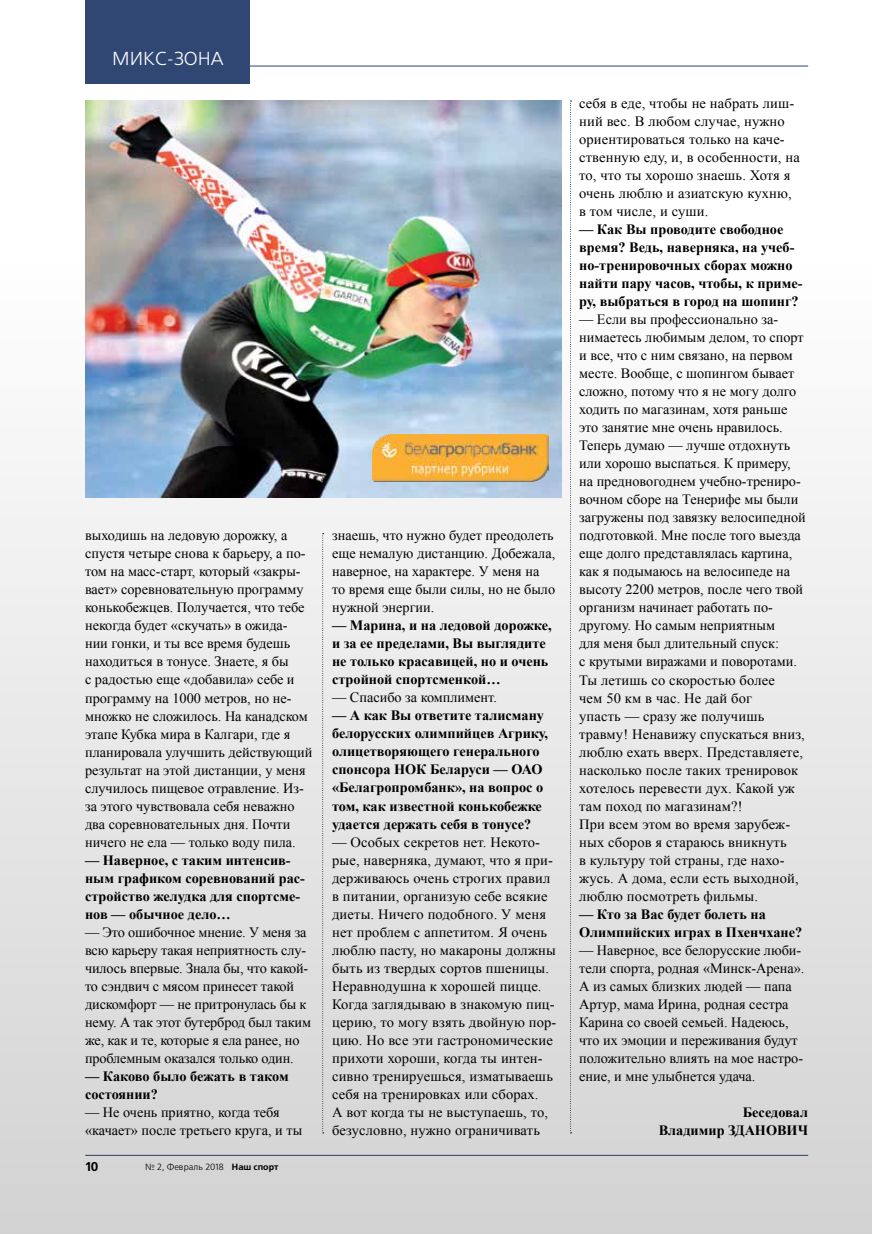
<style>
.page{position:relative;width:872px;height:1234px;background:#fff}
.page>*{position:absolute;margin:0;border:0;box-sizing:border-box;transform-origin:0 0}
.t1{font:18.75px "Free Set C";color:#fff}
.t2{font:14.25px/18px "Times New Roman";color:#000}
.t3{font:700 14.25px/18px "Times New Roman";color:#000}
.t4{font:700 12.75px "Free Set C";color:#000}
.t5{font:9px "Free Set C";color:#000}
.s1{font-weight:700}
</style>
<div class="page">
<hr style="left:85px;top:66px;width:723px;height:1px;background:#304774">
<div style="left:85px;top:0;width:165px;height:83px;background:#304774"></div>
<div style="left:0;top:255px;width:872px;height:978px;background:linear-gradient(to bottom,#fff,#d2d2d2)"></div>
<img style="left:85px;top:101px;width:476px;height:396px">
<img style="left:372px;top:434px;width:177px;height:47px">
<svg style="left:570px;top:101px;width:1px;height:1032px"></svg>
<svg style="left:322px;top:533px;width:2px;height:600px"></svg>
<h1 class="t1" style="left:112px;top:49px;width:113px">МИКС-ЗОНА</h1>
<p class="t2" style="left:85px;top:526px;width:229px">выходишь на ледовую дорожку, а спустя четыре снова к барьеру, а по&shy;том на масс-старт, который «закры&shy;вает» соревновательную программу конькобежцев. Получается, что тебе некогда будет «скучать» в ожида&shy;нии гонки, и ты все время будешь находиться в тонусе. Знаете, я бы<br>с радостью еще «добавила» себе и программу на 1000 метров, но не&shy;множко не сложилось. На канадском этапе Кубка мира в Калгари, где я планировала улучшить действующий результат на этой дистанции, у меня случилось пищевое отравление. Из&shy;за этого чувствовала себя неважно два соревновательных дня. Почти ничего не ела — только воду пила.</p>
<p class="t3" style="left:85px;top:850px;width:221px">— Наверное, с таким интенсив&shy;ным графиком соревнований рас&shy;стройство желудка для спортсме&shy;нов — обычное дело…</p>
<p class="t2" style="left:85px;top:922px;width:227px">— Это ошибочное мнение. У меня за всю карьеру такая неприятность слу&shy;чилось впервые. Знала бы, что какой&shy;то сэндвич с мясом принесет такой дискомфорт — не притронулась бы к нему. А так этот бутерброд был таким же, как и те, которые я ела ранее, но проблемным оказался только один.</p>
<p class="t3" style="left:85px;top:1066px;width:205px">— Каково было бежать в таком состоянии?</p>
<p class="t2" style="left:85px;top:1102px;width:219px">— Не очень приятно, когда тебя «качает» после третьего круга, и ты</p>
<p class="t4" style="left:85px;top:1158px;width:15px">10</p>
<p class="t5" style="left:145px;top:1161px;width:135px">№ 2, Февраль 2018 <span class="s1">Наш спорт</span></p>
<p class="t2" style="left:332px;top:526px;width:225px">знаешь, что нужно будет преодолеть еще немалую дистанцию. Добежала, наверное, на характере. У меня на то время еще были силы, но не было нужной энергии.</p>
<p class="t3" style="left:332px;top:616px;width:221px">— Марина, и на ледовой дорожке, и за ее пределами, Вы выглядите не только красавицей, но и очень стройной спортсменкой…</p>
<p class="t2" style="left:332px;top:688px;width:166px">— Спасибо за комплимент.</p>
<p class="t3" style="left:332px;top:706px;width:218px">— А как Вы ответите талисману белорусских олимпийцев Агрику, олицетворяющего генерального спонсора НОК Беларуси — ОАО «Белагропромбанк», на вопрос о том, как известной конькобежке удается держать себя в тонусе?</p>
<p class="t2" style="left:332px;top:832px;width:226px">— Особых секретов нет. Некото&shy;рые, наверняка, думают, что я при&shy;держиваюсь очень строгих правил в питании, организую себе всякие диеты. Ничего подобного. У меня нет проблем с аппетитом. Я очень люблю пасту, но макароны должны быть из твердых сортов пшеницы.<br>Неравнодушна к хорошей пицце.<br>Когда заглядываю в знакомую пиц&shy;церию, то могу взять двойную пор&shy;цию. Но все эти гастрономические прихоти хороши, когда ты интен&shy;сивно тренируешься, изматываешь себя на тренировках или сборах.<br>А вот когда ты не выступаешь, то, безусловно, нужно ограничивать</p>
<p class="t2" style="left:579px;top:94px;width:222px">себя в еде, чтобы не набрать лиш&shy;ний вес. В любом случае, нужно ориентироваться только на каче&shy;ственную еду, и, в особенности, на то, что ты хорошо знаешь. Хотя я очень люблю и азиатскую кухню, в том числе, и суши.</p>
<p class="t3" style="left:579px;top:220px;width:225px">— Как Вы проводите свободное время? Ведь, наверняка, на учеб&shy;но-тренировочных сборах можно найти пару часов, чтобы, к приме&shy;ру, выбраться в город на шопинг?</p>
<p class="t2" style="left:579px;top:310px;width:228px">— Если вы профессионально за&shy;нимаетесь любимым делом, то спорт и все, что с ним связано, на первом месте. Вообще, с шопингом бывает сложно, потому что я не могу долго ходить по магазинам, хотя раньше это занятие мне очень нравилось.<br>Теперь думаю — лучше отдохнуть или хорошо выспаться. К примеру, на предновогоднем учебно-трениро&shy;вочном сборе на Тенерифе мы были загружены под завязку велосипедной подготовкой. Мне после того выезда еще долго представлялась картина, как я подымаюсь на велосипеде на высоту 2200 метров, после чего твой организм начинает работать по&shy;другому. Но самым неприятным<br>для меня был длительный спуск:<br>с крутыми виражами и поворотами.<br>Ты летишь со скоростью более<br>чем 50 км в час. Не дай бог<br>упасть — сразу же получишь травму! Ненавижу спускаться вниз, люблю ехать вверх. Представляете, насколько после таких тренировок хотелось перевести дух. Какой уж там поход по магазинам?!<br>При всем этом во время зарубеж&shy;ных сборов я стараюсь вникнуть<br>в культуру той страны, где нахо&shy;жусь. А дома, если есть выходной, люблю посмотреть фильмы.</p>
<p class="t3" style="left:579px;top:904px;width:224px">— Кто за Вас будет болеть на<br>Олимпийских играх в Пхенчхане?</p>
<p class="t2" style="left:579px;top:940px;width:227px">— Наверное, все белорусские люби&shy;тели спорта, родная «Минск-Арена».<br>А из самых близких людей — папа<br>Артур, мама Ирина, родная сестра<br>Карина со своей семьей. Надеюсь, что их эмоции и переживания будут положительно влиять на мое настро&shy;ение, и мне улыбнется удача.</p>
<p class="t3" style="left:658px;top:1102px;width:151px;text-align:right">Беседовал<br>Владимир ЗДАНОВИЧ</p>
</div>
